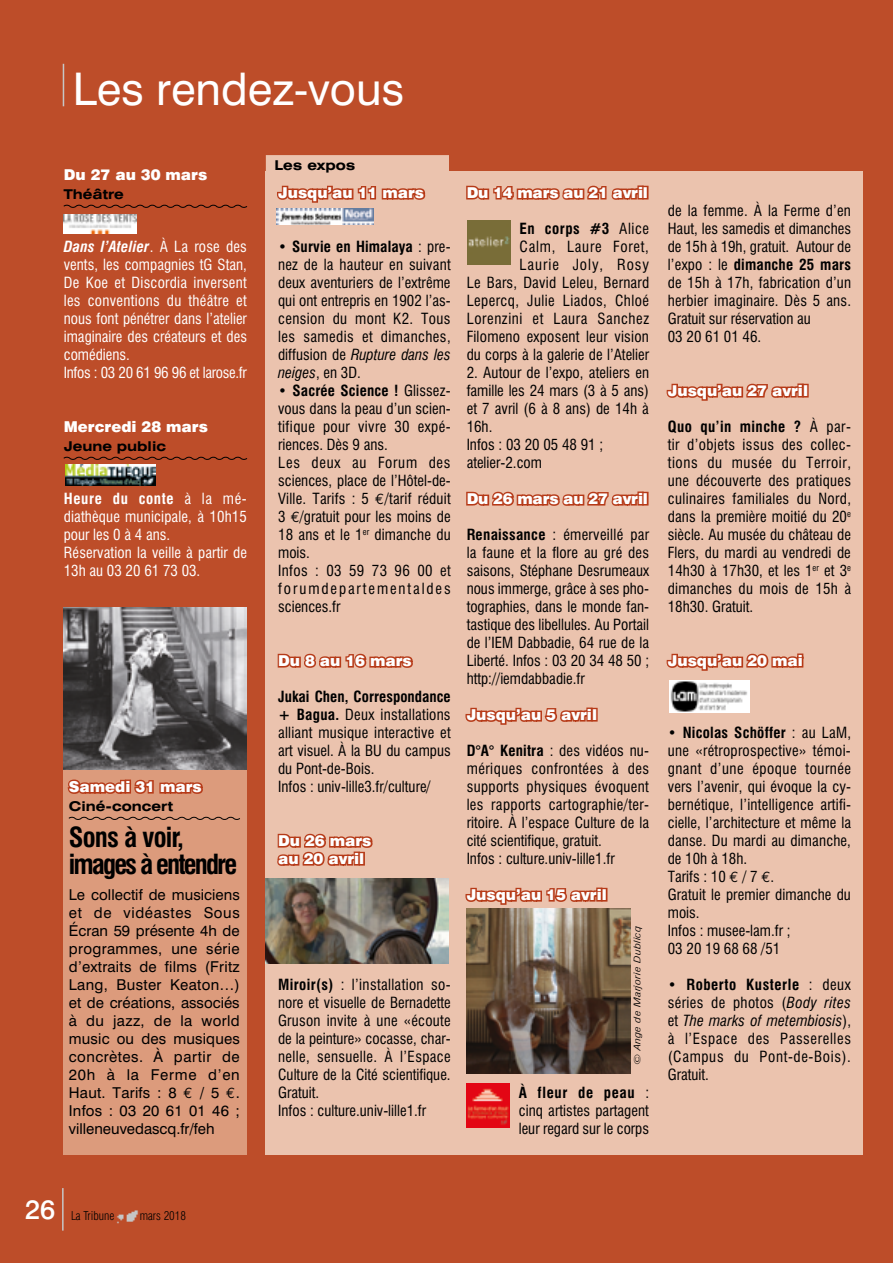
<style>
.page{position:relative;width:893px;height:1263px;background:#bd4d29}
.page>*{position:absolute;margin:0;border:0;box-sizing:border-box;transform-origin:0 0}
.t1{font:45px "Swiss 721 BT";color:#fff}
.t2{font:700 condensed 27px/27px "Swiss 721 BT";letter-spacing:-.07em;color:#000}
.t3{font:500 27px "Swiss 721 BT";color:#fff}
.t4{font:condensed 15px/18px "Swiss 721 BT";letter-spacing:.005em;color:#000}
.t5{font:condensed 15px/18px "Swiss 721 BT";letter-spacing:.005em;color:#fff}
.t6{font:15px/18px "Swiss 721 BT";letter-spacing:.015em;color:#000;text-align:justify}
.t7{font:condensed 15px/18px "Swiss 721 BT";letter-spacing:.025em;color:#000;text-align:right}
.t8{font:900 15px/18px "Swiss 721 BT";color:#fff}
.t9{font:700 expanded 13.5px "Swiss 721 BT";color:#000}
.t10{font:300 condensed 12px "Swiss 721 BT";color:#000}
.t11{font:italic 300 condensed 9px "Swiss 721 BT";letter-spacing:.01em;color:#000;scale:1.5 1}
.s1{font-weight:700;font-style:italic}
.s2{font-weight:700}
.s3{font-family:"Euro Mono"}
.s4{font-style:italic}
.s5{font-family:"Euro Mono";font-stretch:normal}
</style>
<div class="page">
<hr style="left:63px;top:64px;width:1px;height:42px;background:#c6c6c6">
<hr style="left:62px;top:1188px;width:2px;height:42px;background:#c6c6c6">
<img style="left:117px;top:1210px;width:22px;height:14px">
<img style="left:64px;top:215px;width:73px;height:19px">
<div style="left:266px;top:171px;width:597px;height:983px;background:#ebc3ae"></div>
<div style="left:266px;top:155px;width:183px;height:20px;background:#ebc3ae"></div>
<svg style="left:276px;top:185px;width:150px;height:24px"></svg>
<svg style="left:277px;top:653px;width:136px;height:15px"></svg>
<svg style="left:277px;top:833px;width:96px;height:33px"></svg>
<div style="left:359px;top:852px;width:6px;height:14px;border:3px solid #b63a18"></div>
<svg style="left:466px;top:185px;width:171px;height:15px"></svg>
<div style="left:637px;top:189px;width:7px;height:11px;border:3px solid #b63a18"></div>
<div style="left:637px;top:185px;width:7px;height:6px;border:3px solid #b63a18"></div>
<div style="left:642px;top:186px;width:6px;height:14px;border:3px solid #b63a18"></div>
<svg style="left:466px;top:491px;width:171px;height:15px"></svg>
<div style="left:637px;top:495px;width:7px;height:11px;border:3px solid #b63a18"></div>
<div style="left:637px;top:491px;width:7px;height:6px;border:3px solid #b63a18"></div>
<div style="left:642px;top:492px;width:6px;height:14px;border:3px solid #b63a18"></div>
<svg style="left:465px;top:707px;width:121px;height:18px"></svg>
<div style="left:586px;top:711px;width:7px;height:11px;border:3px solid #b63a18"></div>
<div style="left:586px;top:707px;width:7px;height:6px;border:3px solid #b63a18"></div>
<div style="left:591px;top:708px;width:7px;height:14px;border:3px solid #b63a18"></div>
<svg style="left:465px;top:887px;width:137px;height:24px"></svg>
<div style="left:601px;top:888px;width:6px;height:14px;border:3px solid #b63a18"></div>
<img style="left:468px;top:220px;width:43px;height:44px">
<svg style="left:666px;top:383px;width:131px;height:18px"></svg>
<div style="left:797px;top:387px;width:7px;height:11px;border:3px solid #b63a18"></div>
<div style="left:797px;top:383px;width:7px;height:6px;border:3px solid #b63a18"></div>
<div style="left:802px;top:384px;width:7px;height:14px;border:3px solid #b63a18"></div>
<svg style="left:666px;top:653px;width:137px;height:18px"></svg>
<img style="left:467px;top:1083px;width:43px;height:45px">
<img style="left:276px;top:209px;width:97px;height:15px">
<img style="left:266px;top:878px;width:183px;height:85px">
<img style="left:467px;top:908px;width:164px;height:166px">
<img style="left:670px;top:680px;width:80px;height:33px">
<svg style="left:63px;top:204px;width:185px;height:4px"></svg>
<svg style="left:63px;top:456px;width:185px;height:4px"></svg>
<div style="left:64px;top:757px;width:183px;height:397px;background:#dc9b7c"></div>
<svg style="left:68px;top:816px;width:172px;height:4px"></svg>
<svg style="left:67px;top:779px;width:136px;height:15px"></svg>
<img style="left:64px;top:607px;width:183px;height:163px">
<img style="left:66px;top:465px;width:89px;height:21px">
<h1 class="t1" style="left:73px;top:62px;width:333px">Les rendez-vous</h1>
<p class="t8" style="left:64px;top:166px;width:145px">Du 27 au 30 mars</p>
<p class="t9" style="left:64px;top:186px;width:61px">Théâtre</p>
<p class="t5" style="left:64px;top:238px;width:185px"><span class="s1">Dans l’Atelier</span>. à La rose des vents, les compagnies tG Stan,<br>De Koe et Discordia inversent les conventions du théâtre et nous font pénétrer dans l’atelier imaginaire des créateurs et des comédiens.<br>Infos : 03 20 61 96 96 et larose.fr</p>
<p class="t8" style="left:64px;top:418px;width:146px">Mercredi 28 mars</p>
<p class="t9" style="left:64px;top:438px;width:104px">Jeune public</p>
<p class="t5" style="left:64px;top:490px;width:185px"><span class="s2">Heure du conte</span> à la mé&shy;diathèque municipale, à 10h15 pour les 0 à 4 ans.<br>Réservation la veille à partir de<br>13h au 03 20 61 73 03.</p>
<p class="t8" style="left:69px;top:778px;width:134px">Samedi 31 mars</p>
<p class="t9" style="left:69px;top:798px;width:106px">Ciné-concert</p>
<h2 class="t2" style="left:69px;top:823px;width:170px">Sons à voir, images à entendre</h2>
<p class="t6" style="left:69px;top:886px;width:173px">Le collectif de musiciens et de vidéastes Sous écran 59 présente 4h de programmes, une série d’extraits de films (Fritz Lang, Buster Keaton…) et de créations, associés à du jazz, de la world music ou des musiques concrètes. à partir de 20h à la Ferme d’en Haut. Tarifs : 8 <span class="s3">€</span> / 5 <span class="s3">€</span>.<br>Infos : 03 20 61 01 46 ; villeneuvedascq.fr/feh</p>
<p class="t9" style="left:274px;top:157px;width:82px">Les expos</p>
<p class="t8" style="left:278px;top:184px;width:147px">Jusqu’au 11 mars</p>
<p class="t4" style="left:278px;top:238px;width:174px;text-align:justify">• <span class="s2">Survie en Himalaya</span> : pre&shy;nez de la hauteur en suivant deux aventuriers de l’extrême qui ont entrepris en 1902 l’as&shy;cension du mont K2. Tous les samedis et dimanches, diffusion de <span class="s4">Rupture dans les neiges</span>, en 3D.</p>
<p class="t4" style="left:278px;top:382px;width:174px">• <span class="s2">Sacrée Science !</span> Glissez&shy;vous dans la peau d’un scien&shy;tifique pour vivre 30 expé&shy;riences. Dès 9 ans.<br>Les deux au Forum des sciences, place de l’Hôtel-de-<br>Ville. Tarifs : 5 <span class="s5">€</span>/tarif réduit<br>3 <span class="s5">€</span>/gratuit pour les moins de<br>18 ans et le 1<sup>er</sup> dimanche du mois.<br>Infos : 03 59 73 96 00 et forumdepartementaldes sciences.fr</p>
<p class="t8" style="left:278px;top:652px;width:135px">Du 8 au 16 mars</p>
<p class="t4" style="left:278px;top:688px;width:174px"><span class="s2">Jukai Chen, Correspondance + Bagua.</span> Deux installations alliant musique interactive et art visuel. à la BU du campus du Pont-de-Bois.<br>Infos : univ-lille3.fr/culture/</p>
<p class="t8" style="left:278px;top:832px;width:95px">Du 26 mars au 20 avril</p>
<p class="t4" style="left:278px;top:976px;width:174px"><span class="s2">Miroir(s)</span> : l’installation so&shy;nore et visuelle de Bernadette<br>Gruson invite à une «écoute de la peinture» cocasse, char&shy;nelle, sensuelle. à l’Espace<br>Culture de la Cité scientifique.<br>Gratuit.<br>Infos : culture.univ-lille1.fr</p>
<p class="t8" style="left:467px;top:184px;width:183px">Du 14 mars au 21 avril</p>
<p class="t7" style="left:467px;top:220px;width:184px"><span class="s2">En corps #3</span> Alice<br>Calm, Laure Foret,<br>Laurie Joly, Rosy<br>Le Bars, David Leleu, Bernard<br>Lepercq, Julie Liados, Chloé<br>Lorenzini et Laura Sanchez<br>Filomeno exposent leur vision du corps à la galerie de l’Atelier</p>
<p class="t4" style="left:467px;top:364px;width:184px">2. Autour de l’expo, ateliers en famille les 24 mars (3 à 5 ans) et 7 avril (6 à 8 ans) de 14h à<br>16h.<br>Infos : 03 20 05 48 91 ; atelier-2.com</p>
<p class="t8" style="left:467px;top:490px;width:183px">Du 26 mars au 27 avril</p>
<p class="t4" style="left:467px;top:526px;width:184px;text-align:justify"><span class="s2">Renaissance</span> : émerveillé par la faune et la flore au gré des saisons, Stéphane Desrumeaux nous immerge, grâce à ses pho&shy;tographies, dans le monde fan&shy;tastique des libellules. Au Portail de l’IEM Dabbadie, 64 rue de la Liberté. Infos : 03 20 34 48 50 ; http://iemdabbadie.fr</p>
<p class="t8" style="left:467px;top:706px;width:132px">Jusqu’au 5 avril</p>
<p class="t4" style="left:467px;top:742px;width:184px"><span class="s2">D°A° Kenitra</span> : des vidéos nu&shy;mériques confrontées à des supports physiques évoquent les rapports cartographie/ter&shy;ritoire. à l’espace Culture de la cité scientifique, gratuit.<br>Infos : culture.univ-lille1.fr</p>
<p class="t8" style="left:467px;top:886px;width:142px">Jusqu’au 15 avril</p>
<p class="t11" style="left:632px;top:1065px;width:94px;rotate:-90deg">© Ange de Marjorie Dublicq</p>
<p class="t4" style="left:519px;top:1084px;width:132px;text-align:justify"><span class="s2">à fleur de peau</span> : cinq artistes partagent leur regard sur le corps</p>
<p class="t4" style="left:668px;top:202px;width:185px">de la femme. à la Ferme d’en<br>Haut, les samedis et dimanches de 15h à 19h, gratuit. Autour de l’expo : le <span class="s2">dimanche 25 mars </span>de 15h à 17h, fabrication d’un herbier imaginaire. Dès 5 ans.<br>Gratuit sur réservation au<br>03 20 61 01 46.</p>
<p class="t8" style="left:668px;top:382px;width:142px">Jusqu’au 27 avril</p>
<p class="t4" style="left:668px;top:418px;width:185px;text-align:justify"><span class="s2">Quo qu’in minche ?</span> à par&shy;tir d’objets issus des collec&shy;tions du musée du Terroir, une découverte des pratiques culinaires familiales du Nord, dans la première moitié du 20<sup>e </sup>siècle. Au musée du château de Flers, du mardi au vendredi de 14h30 à 17h30, et les 1<sup>er</sup> et 3<sup>e </sup>dimanches du mois de 15h à 18h30. Gratuit.</p>
<p class="t8" style="left:668px;top:652px;width:136px">Jusqu’au 20 mai</p>
<p class="t4" style="left:668px;top:724px;width:185px"><span class="s2">• Nicolas Schöffer</span> : au LaM, une «rétroprospective» témoi&shy;gnant d’une époque tournée vers l’avenir, qui évoque la cy&shy;bernétique, l’intelligence artifi&shy;cielle, l’architecture et même la danse. Du mardi au dimanche, de 10h à 18h.<br>Tarifs : 10 <span class="s5">€</span> / 7 <span class="s5">€</span>.<br>Gratuit le premier dimanche du mois.<br>Infos : musee-lam.fr ;<br>03 20 19 68 68 /51</p>
<p class="t4" style="left:668px;top:976px;width:185px;text-align:justify">• <span class="s2">Roberto Kusterle</span> : deux séries de photos (<span class="s4">Body rites </span>et <span class="s4">The marks of metembiosis</span>), à l’Espace des Passerelles (Campus du Pont-de-Bois).<br>Gratuit.</p>
<h2 class="t3" style="left:25px;top:1193px;width:32px">26</h2>
<p class="t10" style="left:71px;top:1208px;width:45px">La Tribune</p>
<p class="t10" style="left:140px;top:1208px;width:48px">mars 2018</p>
</div>
